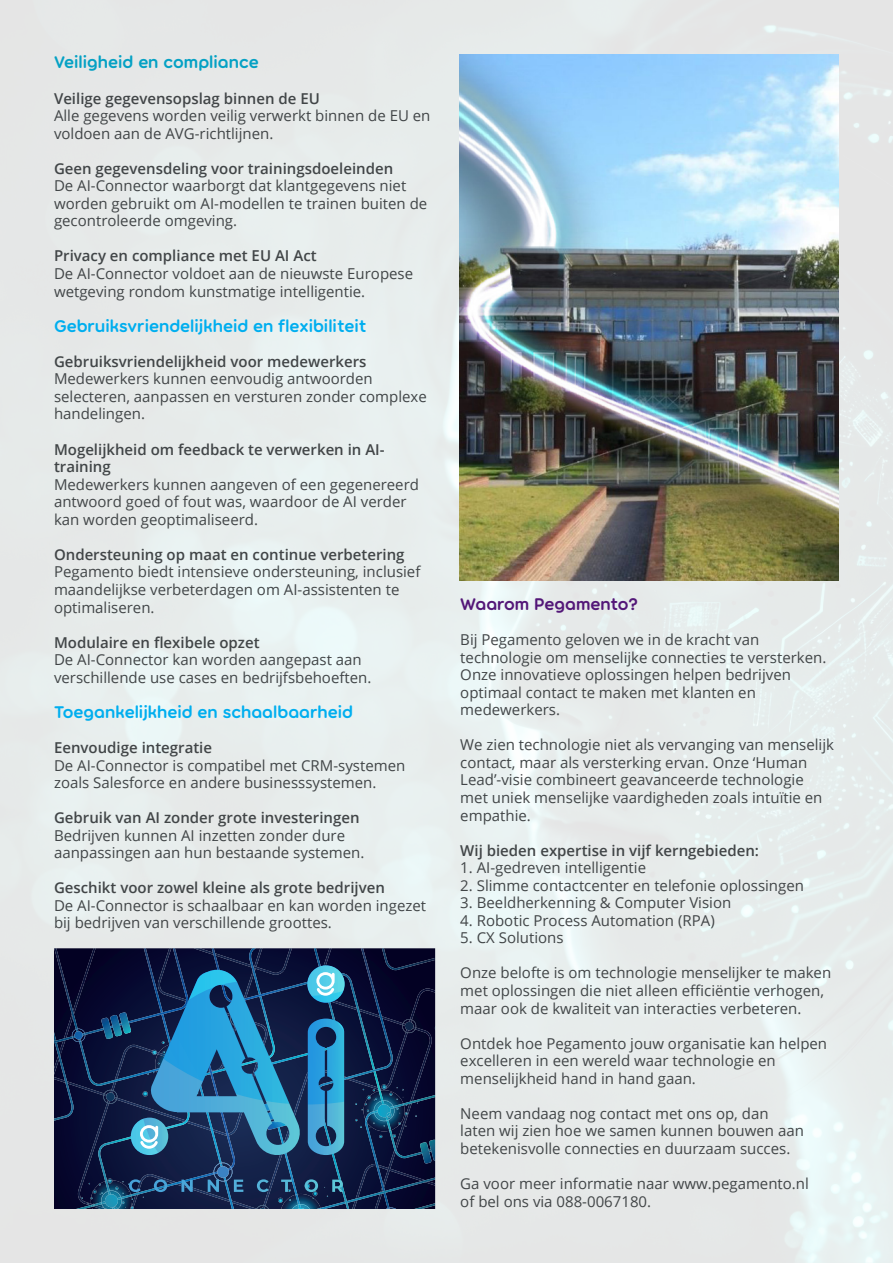
<style>
.page{position:relative;width:893px;height:1263px;background:#e7ebeb}
.page>*{position:absolute;margin:0;border:0;box-sizing:border-box;transform-origin:0 0}
.Body{font:600 18px "Torus";color:#00aeef}
.Body-2{font:600 18px "Torus";color:#04a1c4}
.Body-3{font:600 18px "Torus";color:#531778}
.Body-4{font:15px/17.5px "Open Sans";color:#414547}
.Body-5{font:600 15px/17.5px "Open Sans";color:#414547}
.s1{font-weight:600}
</style>
<div class="page">
<img style="left:275px;top:1158px;width:41px;height:37px">
<img style="left:235px;top:1158px;width:40px;height:51px">
<img style="left:316px;top:1158px;width:119px;height:51px">
<img style="left:54px;top:1158px;width:181px;height:51px">
<img style="left:420px;top:1158px;width:12px;height:5px">
<img style="left:429px;top:1158px;width:6px;height:3px">
<img style="left:214px;top:1162px;width:18px;height:4px">
<svg style="left:386px;top:1207px;width:10px;height:2px"></svg>
<svg style="left:81px;top:1178px;width:63px;height:32px;background:#20476a"></svg>
<svg style="left:154px;top:1179px;width:13px;height:13px"></svg>
<svg style="left:181px;top:1179px;width:12px;height:13px"></svg>
<svg style="left:208px;top:1166px;width:35px;height:26px"></svg>
<svg style="left:257px;top:1179px;width:12px;height:13px"></svg>
<svg style="left:278px;top:1179px;width:65px;height:30px;background:#1d4166"></svg>
<svg style="left:54px;top:948px;width:381px;height:210px;background:#1a3e66"></svg>
<img style="left:459px;top:55px;width:380px;height:525px">
<p class="Body-2" style="left:54px;top:52px;width:206px">Veiligheid en compliance</p>
<p class="Body-5" style="left:54px;top:89px;width:267px">Veilige gegevensopslag binnen de EU</p>
<p class="Body-4" style="left:54px;top:106px;width:378px">Alle gegevens worden veilig verwerkt binnen de EU en voldoen aan de AVG-richtlijnen.</p>
<p class="Body-4" style="left:54px;top:159px;width:375px"><span class="s1">Geen gegevensdeling voor trainingsdoeleinden<br></span>De AI-Connector waarborgt dat klantgegevens niet worden gebruikt om AI-modellen te trainen buiten de gecontroleerde omgeving.</p>
<p class="Body-5" style="left:54px;top:247px;width:264px">Privacy en compliance met EU AI Act</p>
<p class="Body-4" style="left:54px;top:264px;width:361px">De AI-Connector voldoet aan de nieuwste Europese wetgeving rondom kunstmatige intelligentie.</p>
<p class="Body" style="left:54px;top:315px;width:314px">Gebruiksvriendelijkheid en flexibiliteit</p>
<p class="Body-4" style="left:54px;top:352px;width:374px"><span class="s1">Gebruiksvriendelijkheid voor medewerkers </span>Medewerkers kunnen eenvoudig antwoorden selecteren, aanpassen en versturen zonder complexe handelingen.</p>
<p class="Body-5" style="left:54px;top:440px;width:332px">Mogelijkheid om feedback te verwerken in AI&shy;training</p>
<p class="Body-4" style="left:54px;top:475px;width:366px">Medewerkers kunnen aangeven of een gegenereerd antwoord goed of fout was, waardoor de AI verder kan worden geoptimaliseerd.</p>
<p class="Body-4" style="left:54px;top:545px;width:368px"><span class="s1">Ondersteuning op maat en continue verbetering </span>Pegamento biedt intensieve ondersteuning, inclusief maandelijkse verbeterdagen om AI-assistenten te optimaliseren.</p>
<p class="Body-5" style="left:54px;top:633px;width:207px">Modulaire en flexibele opzet</p>
<p class="Body-4" style="left:54px;top:650px;width:319px">De AI-Connector kan worden aangepast aan verschillende use cases en bedrijfsbehoeften.</p>
<p class="Body" style="left:54px;top:701px;width:301px">Toegankelijkheid en schaalbaarheid</p>
<p class="Body-5" style="left:54px;top:738px;width:160px">Eenvoudige integratie</p>
<p class="Body-4" style="left:54px;top:756px;width:353px">De AI-Connector is compatibel met CRM-systemen zoals Salesforce en andere businesssystemen.</p>
<p class="Body-5" style="left:54px;top:809px;width:307px">Gebruik van AI zonder grote investeringen</p>
<p class="Body-4" style="left:54px;top:826px;width:312px">Bedrijven kunnen AI inzetten zonder dure aanpassingen aan hun bestaande systemen.</p>
<p class="Body-5" style="left:54px;top:879px;width:332px">Geschikt voor zowel kleine als grote bedrijven</p>
<p class="Body-4" style="left:54px;top:896px;width:374px">De AI-Connector is schaalbaar en kan worden ingezet bij bedrijven van verschillende groottes.</p>
<p class="Body-3" style="left:460px;top:593px;width:179px">Waarom Pegamento?</p>
<p class="Body-4" style="left:460px;top:630px;width:368px">Bij Pegamento geloven we in de kracht van technologie om menselijke connecties te versterken.<br>Onze innovatieve oplossingen helpen bedrijven optimaal contact te maken met klanten en medewerkers.</p>
<p class="Body-4" style="left:460px;top:736px;width:375px">We zien technologie niet als vervanging van menselijk contact, maar als versterking ervan. Onze ‘Human Lead’-visie combineert geavanceerde technologie met uniek menselijke vaardigheden zoals intuïtie en empathie.</p>
<p class="Body-5" style="left:460px;top:841px;width:300px">Wij bieden expertise in vijf kerngebieden:</p>
<p class="Body-4" style="left:460px;top:858px;width:187px">1. AI-gedreven intelligentie</p>
<p class="Body-4" style="left:460px;top:876px;width:345px">2. Slimme contactcenter en telefonie oplossingen</p>
<p class="Body-4" style="left:460px;top:894px;width:272px">3. Beeldherkenning &amp; Computer Vision</p>
<p class="Body-4" style="left:460px;top:911px;width:256px">4. Robotic Process Automation (RPA)</p>
<p class="Body-4" style="left:460px;top:929px;width:105px">5. CX Solutions</p>
<p class="Body-4" style="left:460px;top:964px;width:372px">Onze belofte is om technologie menselijker te maken met oplossingen die niet alleen efficiëntie verhogen, maar ook de kwaliteit van interacties verbeteren.</p>
<p class="Body-4" style="left:460px;top:1034px;width:368px">Ontdek hoe Pegamento jouw organisatie kan helpen excelleren in een wereld waar technologie en menselijkheid hand in hand gaan.</p>
<p class="Body-4" style="left:460px;top:1104px;width:345px">Neem vandaag nog contact met ons op, dan laten wij zien hoe we samen kunnen bouwen aan betekenisvolle connecties en duurzaam succes.</p>
<p class="Body-4" style="left:460px;top:1174px;width:350px">Ga voor meer informatie naar www.pegamento.nl</p>
<p class="Body-4" style="left:460px;top:1192px;width:192px">of bel ons via 088-0067180.</p>
</div>
